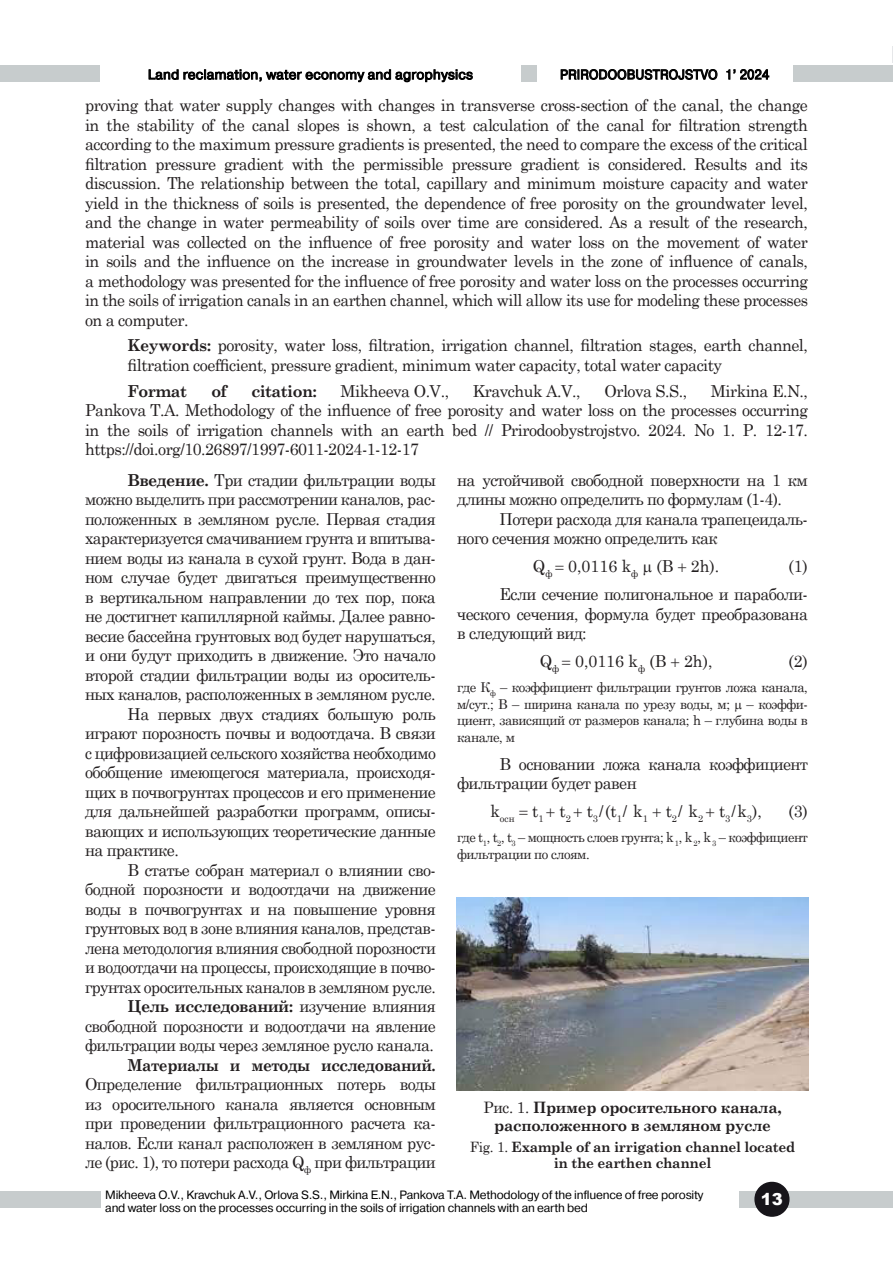
<style>
.page{position:relative;width:893px;height:1263px;background:#fff}
.page>*{position:absolute;margin:0;border:0;box-sizing:border-box;transform-origin:0 0}
.t1{font:16.5px/19.5px "Century Schoolbook";letter-spacing:-.035em;color:#231f20}
.t2{font:16.5px "Century Schoolbook";letter-spacing:-.035em;color:#231f20;scale:.96 1}
.t3{font:16.5px "Century Schoolbook";letter-spacing:-.035em;color:#231f20;scale:.95 1}
.t4{font:700 16.5px "Century Schoolbook";letter-spacing:-.03em;color:#231f20}
.t5{font:700 16.5px "Century Schoolbook";letter-spacing:-.03em;color:#231f20;scale:.93 1}
.t6{font:900 16.5px "Arial";color:#fff}
.t7{font:700 15.75px/18px "Century Schoolbook";letter-spacing:-.02em;color:#231f20;text-align:center}
.t8{font:700 14.25px/16.5px "Century Schoolbook";letter-spacing:-.02em;color:#231f20;text-align:center}
.t9{font:13.5px/16.5px "Century Schoolbook";letter-spacing:-.035em;color:#231f20;text-align:justify}
.t10{font:13.5px/16.5px "Century Schoolbook";letter-spacing:-.035em;color:#231f20;scale:.96 1}
.t11{font:13.5px "Pragmatica C";letter-spacing:.02em;color:#000}
.t12{font:13.5px "Pragmatica C";letter-spacing:.02em;color:#000;scale:.91 1}
.t13{font:12px/12.8px "Pragmatica C";letter-spacing:-.02em;color:#000}
.s1{font-weight:700}
.s2{font-weight:400}
</style>
<div class="page">
<div style="left:0;top:65px;width:893px;height:16px;background:#c7cccd"></div>
<div style="left:537px;top:65px;width:255px;height:16px;background:#fff"></div>
<svg style="left:561px;top:69px;width:157px;height:11px"></svg>
<svg style="left:726px;top:69px;width:43px;height:11px"></svg>
<div style="left:0;top:1192px;width:893px;height:16px;background:#c7cccd"></div>
<svg style="left:754px;top:1181px;width:36px;height:36px"></svg>
<div style="left:100px;top:65px;width:421px;height:16px;background:#fff"></div>
<svg style="left:149px;top:69px;width:324px;height:13px"></svg>
<div style="left:101px;top:1182px;width:637px;height:36px;background:#fff"></div>
<svg style="left:892px;top:46px;width:1px;height:16px"></svg>
<img style="left:456px;top:897px;width:353px;height:194px">
<p class="t11" style="left:148px;top:67px;width:326px">Land reclamation, water economy and agrophysics</p>
<p class="t12" style="left:560px;top:67px;width:231px">PRIRODOOBUSTROJSTVO 1’ 2024</p>
<p class="t1" style="left:85px;top:94px;width:724px;text-align:justify">proving that water supply changes with changes in transverse cross-section of the canal, the change in the stability of the canal slopes is shown, a test calculation of the canal for filtration strength according to the maximum pressure gradients is presented, the need to compare the excess of the critical filtration pressure gradient with the permissible pressure gradient is considered. Results and its discussion. The relationship between the total, capillary and minimum moisture capacity and water yield in the thickness of soils is presented, the dependence of free porosity on the groundwater level, and the change in water permeability of soils over time are considered. As a result of the research, material was collected on the influence of free porosity and water loss on the movement of water in soils and the influence on the increase in groundwater levels in the zone of influence of canals, a methodology was presented for the influence of free porosity and water loss on the processes occurring in the soils of irrigation canals in an earthen channel, which will allow its use for modeling these processes on a computer.</p>
<p class="t1" style="left:128px;top:334px;width:682px"><span class="s1">Keywords:</span> porosity, water loss, filtration, irrigation channel, filtration stages, earth channel, filtration coefficient, pressure gradient, minimum water capacity, total water capacity</p>
<p class="t4" style="left:128px;top:378px;width:61px">Format</p>
<p class="t4" style="left:211px;top:378px;width:17px">of</p>
<p class="t4" style="left:251px;top:378px;width:67px">citation:</p>
<p class="t1" style="left:341px;top:380px;width:110px">Mikheeva O.V.,</p>
<p class="t1" style="left:473px;top:380px;width:109px">Kravchuk A.V.,</p>
<p class="t1" style="left:604px;top:380px;width:84px">Orlova S.S.,</p>
<p class="t1" style="left:85px;top:380px;width:724px;text-align:justify;text-indent:626px">Mirkina E.N., Pankova T.A. Methodology of the influence of free porosity and water loss on the processes occurring in the soils of irrigation channels with an earth bed // Prirodoobystrojstvo. 2024. No 1. P. 12-17. https://doi.org/10.26897/1997‑6011‑2024‑1-12-17</p>
<p class="t1" style="left:128px;top:468px;width:310px"><span class="s1">Введение.</span> Три стадии фильтрации воды</p>
<p class="t2" style="left:85px;top:485px;width:367px">можно выделить при рассмотрении каналов, рас-</p>
<p class="t1" style="left:85px;top:507px;width:352px">положенных в земляном русле. Первая стадия</p>
<p class="t2" style="left:85px;top:524px;width:367px">характеризуется смачиванием грунта и впитыва-</p>
<p class="t1" style="left:85px;top:546px;width:352px">нием воды из канала в сухой грунт. Вода в дан-</p>
<p class="t1" style="left:85px;top:566px;width:352px">ном случае будет двигаться преимущественно</p>
<p class="t1" style="left:85px;top:585px;width:352px">в вертикальном направлении до тех пор, пока</p>
<p class="t1" style="left:85px;top:605px;width:352px">не достигнет капиллярной каймы. Далее равно-</p>
<p class="t1" style="left:85px;top:624px;width:352px">весие бассейна грунтовых вод будет нарушаться,</p>
<p class="t1" style="left:85px;top:644px;width:352px">и они будут приходить в движение. Это начало</p>
<p class="t1" style="left:85px;top:663px;width:352px">второй стадии фильтрации воды из ороситель-</p>
<p class="t1" style="left:85px;top:683px;width:352px">ных каналов, расположенных в земляном русле.</p>
<p class="t1" style="left:128px;top:702px;width:310px">На первых двух стадиях большую роль</p>
<p class="t1" style="left:85px;top:722px;width:352px">играют порозность почвы и водоотдача. В связи</p>
<p class="t3" style="left:85px;top:739px;width:371px">с цифровизацией сельского хозяйства необходимо</p>
<p class="t1" style="left:85px;top:761px;width:352px">обобщение имеющегося материала, происходя-</p>
<p class="t1" style="left:85px;top:780px;width:352px">щих в почвогрунтах процессов и его применение</p>
<p class="t1" style="left:85px;top:800px;width:352px">для дальнейшей разработки программ, описы-</p>
<p class="t1" style="left:85px;top:819px;width:352px">вающих и использующих теоретические данные</p>
<p class="t1" style="left:85px;top:839px;width:95px">на практике.</p>
<p class="t1" style="left:128px;top:858px;width:310px">В статье собран материал о влиянии сво-</p>
<p class="t1" style="left:85px;top:878px;width:352px">бодной порозности и водоотдачи на движение</p>
<p class="t1" style="left:85px;top:897px;width:352px">воды в почвогрунтах и на повышение уровня</p>
<p class="t2" style="left:85px;top:914px;width:367px">грунтовых вод в зоне влияния каналов, представ-</p>
<p class="t2" style="left:85px;top:934px;width:367px">лена методология влияния свободной порозности</p>
<p class="t3" style="left:85px;top:953px;width:371px">и водоотдачи на процессы, происходящие в почво-</p>
<p class="t3" style="left:85px;top:973px;width:371px">грунтах оросительных каналов в земляном русле.</p>
<p class="t4" style="left:128px;top:993px;width:310px">Цель исследований: <span class="s2">изучение влияния</span></p>
<p class="t1" style="left:85px;top:1014px;width:352px">свободной порозности и водоотдачи на явление</p>
<p class="t1" style="left:85px;top:1034px;width:350px">фильтрации воды через земляное русло канала.</p>
<p class="t5" style="left:128px;top:1052px;width:333px">Материалы и методы исследований.</p>
<p class="t1" style="left:85px;top:1073px;width:352px;text-align:justify">Определение фильтрационных потерь воды из оросительного канала является основным при проведении фильтрационного расчета ка&shy;налов. Если канал расположен в земляном рус&shy;ле (рис. 1), то потери расхода Q<sub>ф</sub> при фильтрации</p>
<p class="t1" style="left:457px;top:468px;width:352px">на устойчивой свободной поверхности на 1 км длины можно определить по формулам (1‑4).</p>
<p class="t1" style="left:457px;top:507px;width:352px;text-indent:43px">Потери расхода для канала трапецеидаль&shy;ного сечения можно определить как</p>
<p class="t1" style="left:533px;top:555px;width:188px">Q<sub>ф</sub> 0,0116 k<sub>ф</sub> (B 2h).</p>
<p class="t1" style="left:500px;top:551px;width:310px;line-height:28px;text-align:right">(1)<br>Если сечение полигональное и параболи-</p>
<p class="t1" style="left:457px;top:602px;width:352px">ческого сечения, формула будет преобразована в следующий вид:</p>
<p class="t1" style="left:540px;top:650px;width:174px">Q<sub>ф</sub> 0,0116 k<sub>ф</sub> (B 2h),</p>
<p class="t1" style="left:788px;top:650px;width:21px">(2)</p>
<p class="t9" style="left:457px;top:678px;width:352px">где К<sub>ф</sub> – коэффициент фильтрации грунтов ложа канала, м/сут.; В – ширина канала по урезу воды, м; – коэффи&shy;циент, зависящий от размеров канала; h – глубина воды в канале, м</p>
<p class="t1" style="left:457px;top:752px;width:352px;text-indent:43px">В основании ложа канала коэффициент фильтрации будет равен</p>
<p class="t1" style="left:490px;top:800px;width:273px">k<sub>осн</sub> t<sub>1</sub> t<sub>2</sub> t<sub>3</sub>/(t<sub>1</sub>/ k<sub>1</sub> t<sub>2</sub>/ k<sub>2</sub> t<sub>3</sub>/k<sub>3</sub>),</p>
<p class="t1" style="left:788px;top:800px;width:21px">(3)</p>
<p class="t10" style="left:457px;top:828px;width:367px">где t<sub>1</sub>, t<sub>2</sub>, t<sub>3</sub> – мощность слоев грунта; k <sub>1</sub>, k <sub>2</sub>, k <sub>3</sub> – коэффициент фильтрации по слоям.</p>
<p class="t7" style="left:483px;top:1098px;width:300px"><span class="s2">Рис. 1.</span> Пример оросительного канала, расположенного в земляном русле</p>
<p class="t8" style="left:470px;top:1138px;width:327px"><span class="s2">Fig. 1.</span> Example of an irrigation channel located in the earthen channel</p>
<p class="t13" style="left:105px;top:1188px;width:600px">Mikheeva O.V., Kravchuk A.V., Orlova S.S., Mirkina E.N., Pankova T.A. Methodology of the influence of free porosity and water loss on the processes occurring in the soils of irrigation channels with an earth bed</p>
<p class="t6" style="left:761px;top:1187px;width:24px">13</p>
</div>
